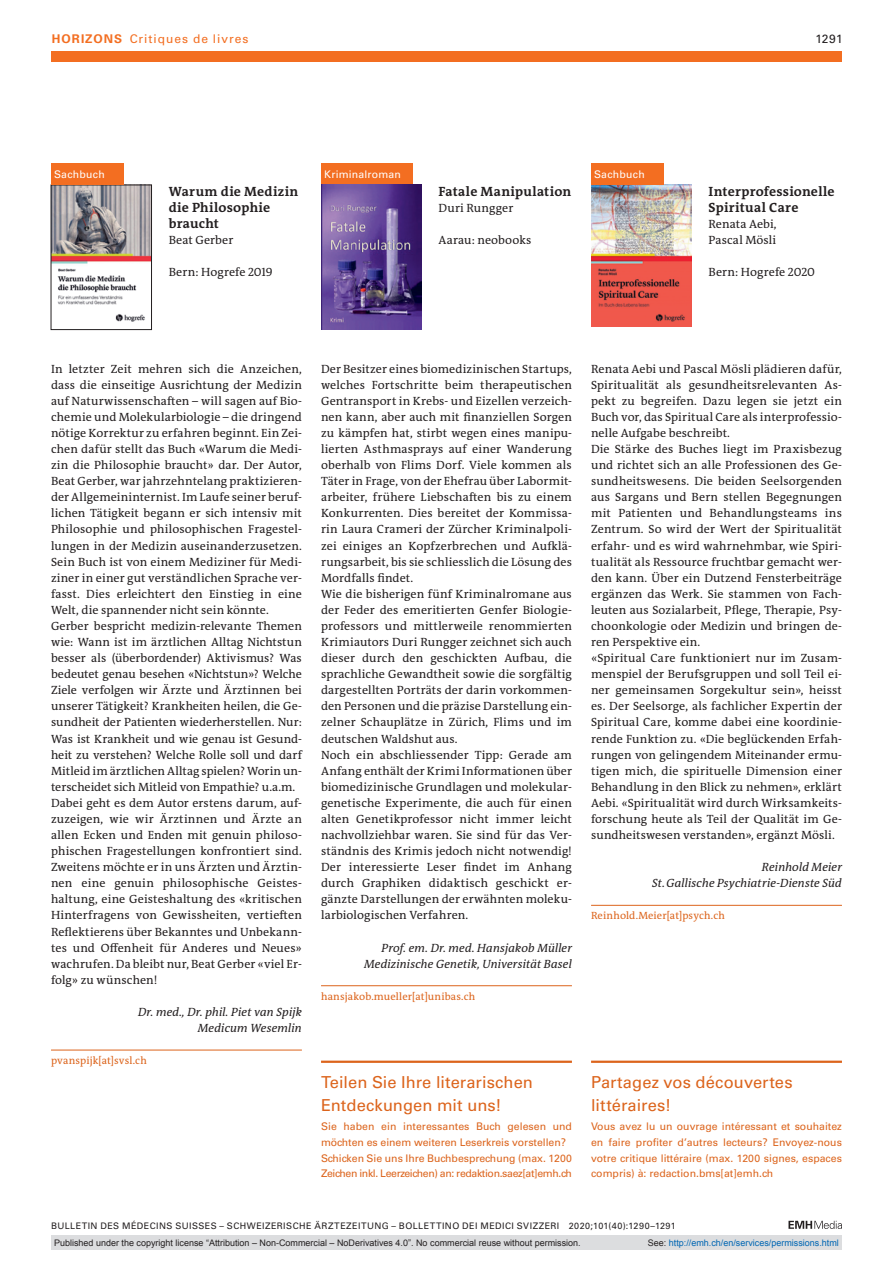
<style>
.page{position:relative;width:893px;height:1263px;background:#fff}
.page>*{position:absolute;margin:0;border:0;box-sizing:border-box;transform-origin:0 0}
.boxed-title-line{font:16.5px/22.5px "Univers LT Std";letter-spacing:.005em;color:#dc641c}
.section-h2{font:700 13.5px/16px "The Antiqua B W7";letter-spacing:.02em;color:#231f20}
.section-pn{font:12px/16px "The Antiqua B W5 Plain";letter-spacing:.01em;color:#231f20;text-align:justify}
.section-pn-2{font:italic 12px/16px "The Antiqua B W5 Plain";letter-spacing:.01em;color:#231f20;text-align:right}
.ressort{font:12px "Univers LT Std";letter-spacing:.085em;color:#f36e21}
.ressort-2{font:12px "Univers LT Std";color:#231f20}
.boxed-text{font:10.5px/15.8px "Univers LT Std";letter-spacing:-.005em;color:#dc641c}
.boxed-text-2{font:10.5px/15.8px "Univers LT Std";letter-spacing:-.035em;color:#dc641c}
.section-ps{font:10.5px "The Antiqua B W5 Plain";letter-spacing:.01em;color:#dc641c}
.fig-caption{font:10.5px "Univers LT Std";letter-spacing:.025em;color:#fff}
.t1{font:9px "Arial";color:#231f20}
.fusszeile{font:9px "Univers LT Std";letter-spacing:.05em;color:#231f20}
.t2{font:9px "Arial";color:#0066b3}
.s1{font-weight:700}
.s2{color:#231f20}
</style>
<div class="page">
<svg style="left:788px;top:1221px;width:54px;height:8px"></svg>
<hr style="left:51px;top:1050px;width:251px;height:1px;background:#dc641c">
<hr style="left:591px;top:905px;width:251px;height:1px;background:#dc641c">
<hr style="left:321px;top:985px;width:251px;height:1px;background:#dc641c">
<hr style="left:321px;top:1060px;width:251px;height:3px;background:#dc641c">
<hr style="left:591px;top:1060px;width:251px;height:3px;background:#dc641c">
<img style="left:591px;top:185px;width:101px;height:142px">
<div style="left:591px;top:164px;width:72px;height:21px;background:#f36e21"></div>
<img style="left:321px;top:185px;width:101px;height:144px">
<div style="left:321px;top:164px;width:91px;height:20px;background:#f36e21"></div>
<img style="left:53px;top:187px;width:97px;height:135px">
<div style="left:51px;top:185px;width:101px;height:145px;border:1px solid #231f20"></div>
<div style="left:51px;top:164px;width:72px;height:21px;background:#f36e21"></div>
<div style="left:51px;top:51px;width:791px;height:11px;background:#f36e21"></div>
<div style="left:51px;top:1235px;width:791px;height:15px;background:#dcdddf"></div>
<p class="ressort" style="left:52px;top:31px;width:198px"><span class="s1">HORIZONS</span> Critiques de livres</p>
<p class="ressort-2" style="left:815px;top:31px;width:29px">1291</p>
<p class="fig-caption" style="left:54px;top:168px;width:52px">Sachbuch</p>
<p class="fig-caption" style="left:324px;top:168px;width:79px">Kriminalroman</p>
<p class="fig-caption" style="left:594px;top:168px;width:52px">Sachbuch</p>
<p class="section-h2" style="left:169px;top:183px;width:131px">Warum die Medizin die Philosophie braucht</p>
<p class="section-pn" style="left:169px;top:232px;width:66px">Beat Gerber</p>
<p class="section-pn" style="left:169px;top:264px;width:105px">Bern: Hogrefe 2019</p>
<p class="section-h2" style="left:439px;top:183px;width:134px">Fatale Manipulation</p>
<p class="section-pn" style="left:439px;top:200px;width:76px">Duri Rungger</p>
<p class="section-pn" style="left:439px;top:232px;width:94px">Aarau: neobooks</p>
<p class="section-h2" style="left:709px;top:183px;width:127px">Interprofessionelle<br>Spiritual Care</p>
<p class="section-pn" style="left:709px;top:216px;width:70px">Renata Aebi,<br>Pascal Mösli</p>
<p class="section-pn" style="left:709px;top:264px;width:108px">Bern: Hogrefe 2020</p>
<p class="section-pn" style="left:51px;top:361px;width:252px">In letzter Zeit mehren sich die Anzeichen, dass die einseitige Ausrichtung der Medizin auf Naturwissenschaften – will sagen auf Bio&shy;chemie und Molekularbiologie – die dringend nötige Korrektur zu erfahren beginnt. Ein Zei&shy;chen dafür stellt das Buch «Warum die Medi&shy;zin die Philosophie braucht» dar. Der Autor, Beat Gerber, war jahrzehntelang praktizieren&shy;der Allgemeininternist. Im Laufe seiner beruf&shy;lichen Tätigkeit begann er sich intensiv mit Philosophie und philosophischen Fragestel&shy;lungen in der Medizin auseinanderzusetzen.<br>Sein Buch ist von einem Mediziner für Medi&shy;ziner in einer gut verständlichen Sprache ver&shy;fasst. Dies erleichtert den Einstieg in eine Welt, die spannender nicht sein könnte.</p>
<p class="section-pn" style="left:51px;top:618px;width:252px">Gerber bespricht medizin-relevante Themen wie: Wann ist im ärztlichen Alltag Nichtstun besser als (überbordender) Aktivismus? Was bedeutet genau besehen «Nichtstun»? Welche Ziele verfolgen wir Ärzte und Ärztinnen bei unserer Tätigkeit? Krankheiten heilen, die Ge&shy;sundheit der Patienten wiederherstellen. Nur:<br>Was ist Krankheit und wie genau ist Gesund&shy;heit zu verstehen? Welche Rolle soll und darf Mitleid im ärztlichen Alltag spielen? Worin un&shy;terscheidet sich Mitleid von Empathie? u.a.m.</p>
<p class="section-pn" style="left:51px;top:795px;width:252px">Dabei geht es dem Autor erstens darum, auf&shy;zuzeigen, wie wir Ärztinnen und Ärzte an allen Ecken und Enden mit genuin philoso&shy;phischen Fragestellungen konfrontiert sind.<br>Zweitens möchte er in uns Ärzten und Ärztin&shy;nen eine genuin philosophische Geistes&shy;haltung, eine Geisteshaltung des «kritischen Hinterfragens von Gewissheiten, vertieften Reflektierens über Bekanntes und Unbekann&shy;tes und Offenheit für Anderes und Neues» wachrufen. Da bleibt nur, Beat Gerber «viel Er&shy;folg» zu wünschen!</p>
<p class="section-pn-2" style="left:138px;top:1004px;width:165px">Dr. med., Dr. phil. Piet van Spijk</p>
<p class="section-pn-2" style="left:198px;top:1020px;width:106px">Medicum Wesemlin</p>
<p class="section-ps" style="left:51px;top:1054px;width:97px">pvanspijk[at]svsl.ch</p>
<p class="section-pn" style="left:321px;top:361px;width:252px">Der Besitzer eines biomedizinischen Startups, welches Fortschritte beim therapeutischen Gentransport in Krebs- und Eizellen verzeich&shy;nen kann, aber auch mit finanziellen Sorgen zu kämpfen hat, stirbt wegen eines manipu&shy;lierten Asthmasprays auf einer Wanderung oberhalb von Flims Dorf. Viele kommen als Täter in Frage, von der Ehefrau über Labormit&shy;arbeiter, frühere Liebschaften bis zu einem Konkurrenten. Dies bereitet der Kommissa&shy;rin Laura Crameri der Zürcher Kriminalpoli&shy;zei einiges an Kopfzerbrechen und Aufklä&shy;rungsarbeit, bis sie schliesslich die Lösung des Mordfalls findet.</p>
<p class="section-pn" style="left:321px;top:586px;width:252px">Wie die bisherigen fünf Kriminalromane aus der Feder des emeritierten Genfer Biologie&shy;professors und mittlerweile renommierten Krimiautors Duri Rungger zeichnet sich auch dieser durch den geschickten Aufbau, die sprachliche Gewandtheit sowie die sorgfältig dargestellten Porträts der darin vorkommen&shy;den Personen und die präzise Darstellung ein&shy;zelner Schauplätze in Zürich, Flims und im deutschen Waldshut aus.</p>
<p class="section-pn" style="left:321px;top:747px;width:252px">Noch ein abschliessender Tipp: Gerade am Anfang enthält der Krimi Informationen über biomedizinische Grundlagen und molekular&shy;genetische Experimente, die auch für einen alten Genetikprofessor nicht immer leicht nachvollziehbar waren. Sie sind für das Ver&shy;ständnis des Krimis jedoch nicht notwendig!<br>Der interessierte Leser findet im Anhang durch Graphiken didaktisch geschickt er&shy;gänzte Darstellungen der erwähnten moleku&shy;larbiologischen Verfahren.</p>
<p class="section-pn-2" style="left:381px;top:940px;width:192px">Prof. em. Dr. med. Hansjakob Müller</p>
<p class="section-pn-2" style="left:364px;top:956px;width:209px">Medizinische Genetik, Universität Basel</p>
<p class="section-ps" style="left:321px;top:989px;width:156px">hansjakob.mueller[at]unibas.ch</p>
<p class="boxed-title-line" style="left:321px;top:1071px;width:213px">Teilen Sie Ihre literarischen<br>Entdeckungen mit uns!</p>
<p class="boxed-text" style="left:321px;top:1118px;width:252px">Sie haben ein interessantes Buch gelesen und möchten es einem weiteren Leserkreis vorstellen?</p>
<p class="boxed-text-2" style="left:321px;top:1150px;width:252px">Schicken Sie uns Ihre Buchbesprechung (max. 1200<br>Zeichen inkl. Leerzeichen) an: redaktion.saez[at]emh.ch</p>
<p class="section-pn" style="left:591px;top:361px;width:252px">Renata Aebi und Pascal Mösli plädieren dafür, Spiritualität als gesundheitsrelevanten As&shy;pekt zu begreifen. Dazu legen sie jetzt ein Buch vor, das Spiritual Care als interprofessio&shy;nelle Aufgabe beschreibt.</p>
<p class="section-pn" style="left:591px;top:441px;width:252px">Die Stärke des Buches liegt im Praxisbezug und richtet sich an alle Professionen des Ge&shy;sundheitswesens. Die beiden Seelsorgenden aus Sargans und Bern stellen Begegnungen mit Patienten und Behandlungsteams ins Zentrum. So wird der Wert der Spiritualität erfahr- und es wird wahrnehmbar, wie Spiri&shy;tualität als Ressource fruchtbar gemacht wer&shy;den kann. Über ein Dutzend Fensterbeiträge ergänzen das Werk. Sie stammen von Fach&shy;leuten aus Sozialarbeit, Pflege, Therapie, Psy&shy;choonkologie oder Medizin und bringen de&shy;ren Perspektive ein.</p>
<p class="section-pn" style="left:591px;top:650px;width:252px">«Spiritual Care funktioniert nur im Zusam&shy;menspiel der Berufsgruppen und soll Teil ei&shy;ner gemeinsamen Sorgekultur sein», heisst es. Der Seelsorge, als fachlicher Expertin der Spiritual Care, komme dabei eine koordinie&shy;rende Funktion zu. «Die beglückenden Erfah&shy;rungen von gelingendem Miteinander ermu&shy;tigen mich, die spirituelle Dimension einer Behandlung in den Blick zu nehmen», erklärt Aebi. «Spiritualität wird durch Wirksamkeits&shy;forschung heute als Teil der Qualität im Ge&shy;sundheitswesen verstanden», ergänzt Mösli.</p>
<p class="section-pn-2" style="left:652px;top:859px;width:191px">Reinhold Meier<br>St.Gallische Psychiatrie-Dienste Süd</p>
<p class="section-ps" style="left:591px;top:909px;width:135px">Reinhold.Meier[at]psych.ch</p>
<p class="boxed-title-line" style="left:591px;top:1071px;width:203px">Partagez vos découvertes littéraires!</p>
<p class="boxed-text" style="left:591px;top:1118px;width:252px;text-align:justify">Vous avez lu un ouvrage intéressant et souhaitez en faire profiter d’autres lecteurs? Envoyez-nous votre critique littéraire (max. 1200 signes, espaces compris) à: redaction.bms[at]emh.ch</p>
<p class="fusszeile" style="left:51px;top:1220px;width:626px">BULLETIN DES MÉDECINS SUISSES – SCHWEIZERISCHE ÄRZTEZEITUNG – BOLLETTINO DEI MEDICI SVIZZERI 2020;101(40):1290–1291</p>
<p class="t1" style="left:54px;top:1237px;width:528px">Published under the copyright license “Attribution – Non-Commercial – NoDerivatives 4.0”. No commercial reuse without permission.</p>
<p class="t2" style="left:648px;top:1237px;width:193px"><span class="s2">See:</span> http://emh.ch/en/services/permissions.html</p>
</div>
